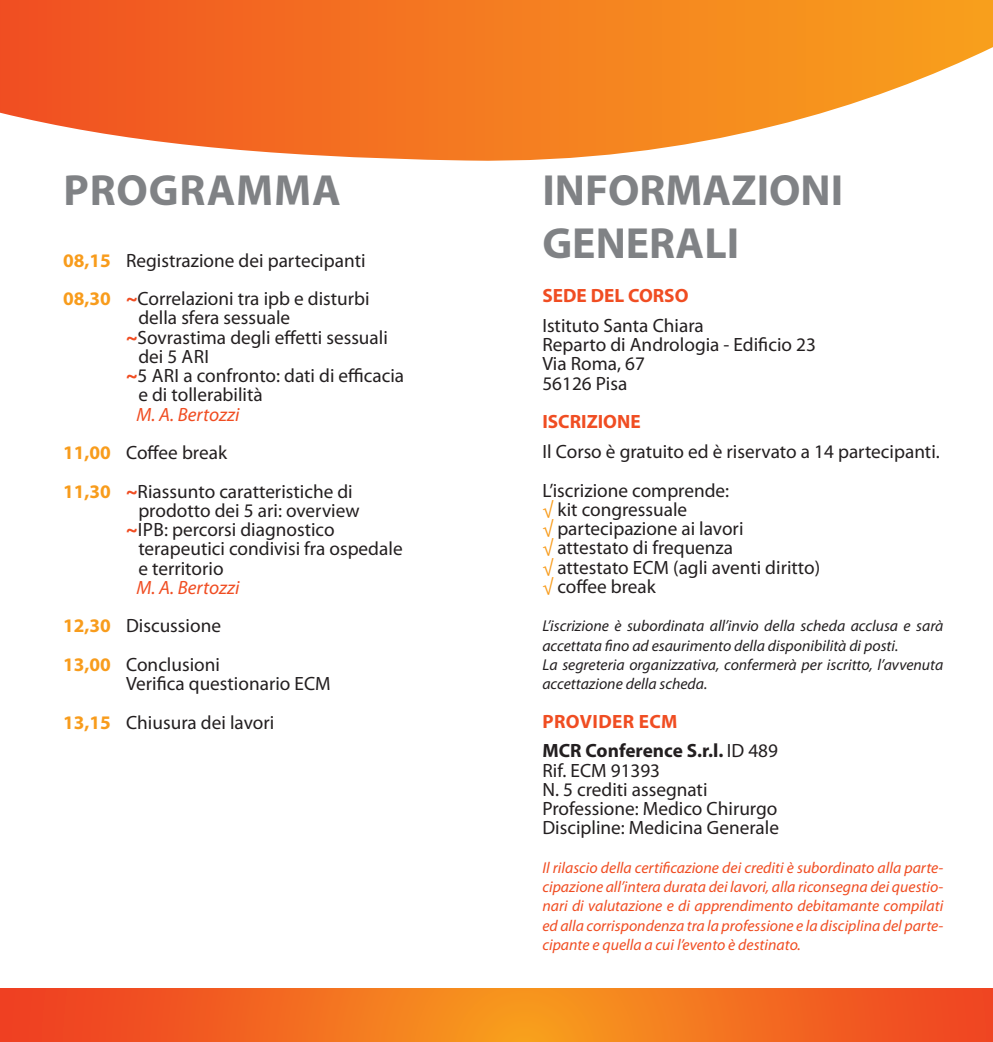
<style>
.page{position:relative;width:993px;height:1042px;background:#fff}
.page>*{position:absolute;margin:0;border:0;box-sizing:border-box;transform-origin:0 0}
.t1{font:700 43.75px "Myriad Pro";color:#808285}
.t2{font:700 43.75px "Myriad Pro";letter-spacing:.02em;color:#808285}
.t3{font:19.25px/19.2px "Myriad Pro";color:#231f20}
.t4{font:700 19.25px "Myriad Pro";color:#231f20}
.t5{font:italic 19.25px "Myriad Pro";color:#f04d22}
.t6{font:700 19.25px "Myriad Pro";color:#f04d22}
.t7{font:700 19.25px "Myriad Pro";letter-spacing:.02em;color:#f04d22}
.t8{font:italic 15.75px/19.2px "Myriad Pro";color:#f04d22;text-align:justify}
.t9{font:italic 15.75px/19.2px "Myriad Pro";color:#231f20}
.s1{font-weight:700;color:#f89c1c}
.s2{font-weight:700;color:#f04d22}
.s3{color:#f89c1c}
.s4{font-weight:400}
</style>
<div class="page">
<svg style="left:0;top:989px;width:992px;height:53px"></svg>
<svg style="left:0;top:0;width:992px;height:161px"></svg>
<p class="t2" style="left:63px;top:162px;width:279px">PROGRAMMA</p>
<p class="t3" style="left:63px;top:250px;width:304px"><span class="s1">08,15</span> Registrazione dei partecipanti</p>
<p class="t3" style="left:63px;top:289px;width:308px;text-align:center"><span class="s1">08,30</span> <span class="s2">~</span>Correlazioni tra ipb e disturbi della sfera sessuale</p>
<p class="t3" style="left:126px;top:327px;width:263px"><span class="s2">~</span>Sovrastima degli effetti sessuali</p>
<p class="t3" style="left:138px;top:346px;width:72px">dei 5 ARI</p>
<p class="t3" style="left:138px;top:366px;width:267px;text-indent:-12px"><span class="s2">~</span>5 ARI a confronto: dati di efficacia e di tollerabilità</p>
<p class="t5" style="left:137px;top:402px;width:104px">M. A. Bertozzi</p>
<p class="t3" style="left:63px;top:443px;width:165px"><span class="s1">11,00</span> Coffee break</p>
<p class="t3" style="left:63px;top:481px;width:291px"><span class="s1">11,30</span> <span class="s2">~</span>Riassunto caratteristiche di</p>
<p class="t3" style="left:138px;top:500px;width:223px">prodotto dei 5 ari: overview</p>
<p class="t3" style="left:126px;top:520px;width:210px"><span class="s2">~</span>IPB: percorsi diagnostico</p>
<p class="t3" style="left:138px;top:539px;width:266px">terapeutici condivisi fra ospedale e territorio</p>
<p class="t5" style="left:137px;top:575px;width:104px">M. A. Bertozzi</p>
<p class="t3" style="left:63px;top:616px;width:159px"><span class="s1">12,30</span> Discussione</p>
<p class="t3" style="left:63px;top:654px;width:158px"><span class="s1">13,00</span> Conclusioni</p>
<p class="t3" style="left:126px;top:674px;width:206px">Verifica questionario ECM</p>
<p class="t3" style="left:63px;top:712px;width:213px"><span class="s1">13,15</span> Chiusura dei lavori</p>
<p class="t1" style="left:542px;top:162px;width:302px">INFORMAZIONI</p>
<p class="t1" style="left:542px;top:214px;width:198px">GENERALI</p>
<p class="t6" style="left:542px;top:283px;width:147px">SEDE DEL CORSO</p>
<p class="t3" style="left:542px;top:316px;width:163px">Istituto Santa Chiara</p>
<p class="t3" style="left:542px;top:335px;width:275px">Reparto di Andrologia - Edificio 23</p>
<p class="t3" style="left:542px;top:354px;width:104px">Via Roma, 67</p>
<p class="t3" style="left:542px;top:373px;width:86px">56126 Pisa</p>
<p class="t6" style="left:542px;top:409px;width:100px">ISCRIZIONE</p>
<p class="t3" style="left:542px;top:442px;width:399px">Il Corso è gratuito ed è riservato a 14 partecipanti.</p>
<p class="t3" style="left:542px;top:480px;width:188px">L’iscrizione comprende:</p>
<p class="t3" style="left:542px;top:499px;width:146px"><span class="s3">√</span> kit congressuale</p>
<p class="t3" style="left:542px;top:519px;width:202px"><span class="s3">√</span> partecipazione ai lavori</p>
<p class="t3" style="left:542px;top:538px;width:192px"><span class="s3">√</span> attestato di frequenza</p>
<p class="t3" style="left:542px;top:557px;width:279px"><span class="s3">√</span> attestato ECM (agli aventi diritto)</p>
<p class="t3" style="left:542px;top:576px;width:115px"><span class="s3">√</span> coffee break</p>
<p class="t9" style="left:542px;top:616px;width:402px">L’iscrizione è subordinata all’invio della scheda acclusa e sarà</p>
<p class="t9" style="left:542px;top:635px;width:357px">accettata fino ad esaurimento della disponibilità di posti.</p>
<p class="t9" style="left:542px;top:654px;width:402px">La segreteria organizzativa, confermerà per iscritto, l’avvenuta accettazione della scheda.</p>
<p class="t7" style="left:542px;top:708px;width:136px">PROVIDER ECM</p>
<p class="t4" style="left:542px;top:738px;width:237px">MCR Conference S.r.l. <span class="s4">ID 489</span></p>
<p class="t3" style="left:542px;top:760px;width:119px">Rif. ECM 91393</p>
<p class="t3" style="left:542px;top:779px;width:166px">N. 5 crediti assegnati</p>
<p class="t3" style="left:542px;top:799px;width:236px">Professione: Medico Chirurgo</p>
<p class="t3" style="left:542px;top:818px;width:238px">Discipline: Medicina Generale</p>
<p class="t8" style="left:542px;top:857px;width:402px">Il rilascio della certificazione dei crediti è subordinato alla parte&shy;cipazione all’intera durata dei lavori, alla riconsegna dei questio&shy;nari di valutazione e di apprendimento debitamante compilati ed alla corrispondenza tra la professione e la disciplina del parte&shy;cipante e quella a cui l’evento è destinato.</p>
</div>
